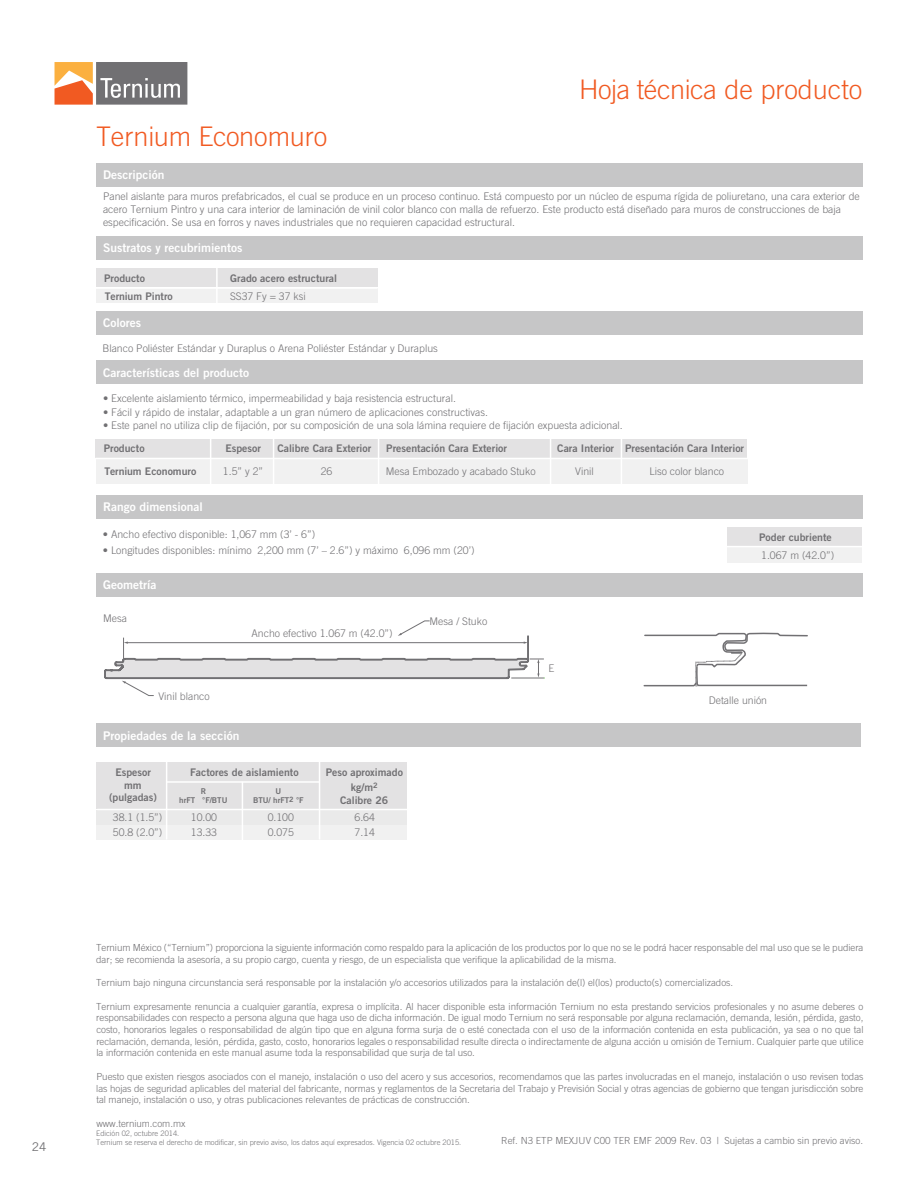
<style>
.page{position:relative;width:918px;height:1188px;background:#fff}
.page>*{position:absolute;margin:0;border:0;box-sizing:border-box;transform-origin:0 0}
.t1{font:300 27px "Trade Gothic";color:#f15a22}
.t2{font:12px "Trade Gothic Bold Two";color:#fff}
.t3{font:12px "Trade Gothic LT Std";color:#717073}
.t4{font:300 10.5px/12.6px "Trade Gothic";color:#717073}
.t5{font:10.5px/12.6px "Trade Gothic Bold Two";color:#717073;text-align:center}
.t6{font:300 9.75px/11.7px "Trade Gothic";letter-spacing:-.005em;color:#717073;text-align:justify}
.t7{font:7.95px/9.6px "Trade Gothic Bold Two";color:#717073;text-align:center}
.t8{font:300 7.5px/9px "Trade Gothic";color:#717073}
</style>
<div class="page">
<div style="left:96px;top:163px;width:767px;height:23px;background:#c6c6c7"></div>
<div style="left:96px;top:311px;width:767px;height:24px;background:#c6c6c7"></div>
<div style="left:96px;top:361px;width:767px;height:23px;background:#c6c6c7"></div>
<div style="left:96px;top:236px;width:767px;height:24px;background:#c6c6c7"></div>
<div style="left:96px;top:495px;width:767px;height:24px;background:#c6c6c7"></div>
<div style="left:96px;top:573px;width:767px;height:23px;background:#c6c6c7"></div>
<div style="left:97px;top:724px;width:764px;height:23px;background:#c6c6c7"></div>
<svg style="left:55px;top:62px;width:132px;height:43px"></svg>
<div style="left:96px;top:763px;width:311px;height:46px;background:#e3e2e3"></div>
<div style="left:96px;top:810px;width:311px;height:15px;background:#eaeaea"></div>
<div style="left:96px;top:825px;width:311px;height:15px;background:#f1f1f1"></div>
<hr style="left:166px;top:760px;width:1px;height:80px;background:#fff">
<hr style="left:319px;top:760px;width:1px;height:80px;background:#fff">
<hr style="left:242px;top:782px;width:1px;height:60px;background:#fff">
<hr style="left:166px;top:781px;width:154px;height:2px;background:#fff">
<div style="left:96px;top:268px;width:281px;height:19px;background:#e3e2e3"></div>
<div style="left:96px;top:289px;width:282px;height:14px;background:#f1f1f1"></div>
<div style="left:728px;top:527px;width:134px;height:19px;background:#e3e2e3"></div>
<div style="left:728px;top:547px;width:134px;height:16px;background:#f1f1f1"></div>
<hr style="left:216px;top:267px;width:2px;height:39px;background:#fff">
<div style="left:96px;top:439px;width:651px;height:19px;background:#e3e2e3"></div>
<div style="left:96px;top:459px;width:651px;height:25px;background:#f1f1f1"></div>
<hr style="left:210px;top:437px;width:1px;height:50px;background:#fff">
<hr style="left:273px;top:437px;width:1px;height:50px;background:#fff">
<hr style="left:378px;top:437px;width:1px;height:50px;background:#fff">
<hr style="left:550px;top:437px;width:1px;height:50px;background:#fff">
<hr style="left:621px;top:437px;width:1px;height:50px;background:#fff">
<svg style="left:643px;top:632px;width:166px;height:92px"></svg>
<svg style="left:104px;top:621px;width:441px;height:75px"></svg>
<p class="t3" style="left:32px;top:1140px;width:16px">24</p>
<h1 class="t1" style="left:96px;top:120px;width:232px">Ternium Economuro</h1>
<p class="t2" style="left:103px;top:167px;width:63px">Descripción</p>
<h1 class="t1" style="left:579px;top:73px;width:285px">Hoja técnica de producto</h1>
<p class="t4" style="left:103px;top:190px;width:758px">Panel aislante para muros prefabricados, el cual se produce en un proceso continuo. Está compuesto por un núcleo de espuma rígida de poliuretano, una cara exterior de acero Ternium Pintro y una cara interior de laminación de vinil color blanco con malla de refuerzo. Este producto está diseñado para muros de construcciones de baja especificación. Se usa en forros y naves industriales que no requieren capacidad estructural.</p>
<p class="t2" style="left:103px;top:241px;width:141px">Sustratos y recubrimientos</p>
<p class="t5" style="left:104px;top:272px;width:42px">Producto</p>
<p class="t5" style="left:230px;top:272px;width:108px">Grado acero estructural</p>
<p class="t5" style="left:105px;top:290px;width:69px">Ternium Pintro</p>
<p class="t4" style="left:230px;top:290px;width:77px">SS37 Fy = 37 ksi</p>
<p class="t2" style="left:103px;top:315px;width:39px">Colores</p>
<p class="t4" style="left:102px;top:342px;width:337px">Blanco Poliéster Estándar y Duraplus o Arena Poliéster Estándar y Duraplus</p>
<p class="t2" style="left:103px;top:365px;width:147px">Características del producto</p>
<p class="t4" style="left:103px;top:392px;width:354px">• Excelente aislamiento térmico, impermeabilidad y baja resistencia estructural.</p>
<p class="t4" style="left:103px;top:406px;width:387px">• Fácil y rápido de instalar, adaptable a un gran número de aplicaciones constructivas.</p>
<p class="t4" style="left:103px;top:419px;width:521px">• Este panel no utiliza clip de fijación, por su composición de una sola lámina requiere de fijación expuesta adicional.</p>
<p class="t5" style="left:104px;top:442px;width:42px">Producto</p>
<p class="t5" style="left:277px;top:442px;width:95px">Calibre Cara Exterior</p>
<p class="t5" style="left:386px;top:442px;width:122px">Presentación Cara Exterior</p>
<p class="t5" style="left:557px;top:442px;width:58px">Cara Interior</p>
<p class="t5" style="left:225px;top:442px;width:37px">Espesor</p>
<p class="t5" style="left:104px;top:465px;width:93px">Ternium Economuro</p>
<p class="t4" style="left:223px;top:465px;width:42px;rotate:-1deg">1.5” y 2”</p>
<p class="t2" style="left:103px;top:499px;width:101px">Rango dimensional</p>
<p class="t4" style="left:386px;top:465px;width:151px">Mesa Embozado y acabado Stuko</p>
<p class="t4" style="left:575px;top:465px;width:20px">Vinil</p>
<p class="t4" style="left:103px;top:528px;width:214px">• Ancho efectivo disponible: 1,067 mm (3’ - 6”)</p>
<p class="t4" style="left:103px;top:544px;width:373px">• Longitudes disponibles: mínimo 2,200 mm (7’ – 2.6”) y máximo 6,096 mm (20’)</p>
<p class="t2" style="left:103px;top:577px;width:55px">Geometría</p>
<p class="t4" style="left:103px;top:611px;width:25px">Mesa</p>
<p class="t4" style="left:252px;top:627px;width:143px">Ancho efectivo 1.067 m (42.0”)</p>
<p class="t4" style="left:158px;top:689px;width:53px">Vinil blanco</p>
<p class="t2" style="left:103px;top:728px;width:138px">Propiedades de la sección</p>
<p class="t5" style="left:109px;top:766px;width:49px">Espesor mm (pulgadas)</p>
<p class="t5" style="left:326px;top:766px;width:79px">Peso aproximado</p>
<p class="t5" style="left:190px;top:766px;width:110px">Factores de aislamiento</p>
<p class="t5" style="left:351px;top:781px;width:28px">kg/m<sup>2</sup></p>
<p class="t7" style="left:179px;top:786px;width:50px">R<br>hrFT °F/BTU</p>
<p class="t7" style="left:253px;top:786px;width:52px">U<br>BTU/ hrFT<sup>2</sup> °F</p>
<p class="t5" style="left:340px;top:793px;width:50px">Calibre 26</p>
<p class="t4" style="left:113px;top:811px;width:51px">38.1 (1.5”)</p>
<p class="t4" style="left:191px;top:811px;width:28px">10.00</p>
<p class="t4" style="left:268px;top:811px;width:28px">0.100</p>
<p class="t4" style="left:355px;top:811px;width:22px">6.64</p>
<p class="t4" style="left:113px;top:826px;width:51px">50.8 (2.0”)</p>
<p class="t4" style="left:191px;top:826px;width:28px">13.33</p>
<p class="t4" style="left:268px;top:826px;width:28px">0.075</p>
<p class="t4" style="left:355px;top:826px;width:22px">7.14</p>
<p class="t4" style="left:430px;top:615px;width:59px">Mesa / Stuko</p>
<p class="t4" style="left:549px;top:662px;width:7px">E</p>
<p class="t5" style="left:625px;top:442px;width:120px">Presentación Cara Interior</p>
<p class="t4" style="left:650px;top:465px;width:76px">Liso color blanco</p>
<p class="t5" style="left:759px;top:531px;width:74px">Poder cubriente</p>
<p class="t4" style="left:761px;top:549px;width:74px">1.067 m (42.0”)</p>
<p class="t4" style="left:709px;top:694px;width:60px">Detalle unión</p>
<p class="t6" style="left:96px;top:942px;width:769px">Ternium México (“Ternium”) proporciona la siguiente información como respaldo para la aplicación de los productos por lo que no se le podrá hacer responsable del mal uso que se le pudiera dar; se recomienda la asesoría, a su propio cargo, cuenta y riesgo, de un especialista que verifique la aplicabilidad de la misma.</p>
<p class="t6" style="left:96px;top:977px;width:638px">Ternium bajo ninguna circunstancia será responsable por la instalación y/o accesorios utilizados para la instalación de(l) el(los) producto(s) comercializados.</p>
<p class="t6" style="left:96px;top:1000px;width:769px">Ternium expresamente renuncia a cualquier garantía, expresa o implícita. Al hacer disponible esta información Ternium no esta prestando servicios profesionales y no asume deberes o responsabilidades con respecto a persona alguna que haga uso de dicha información. De igual modo Ternium no será responsable por alguna reclamación, demanda, lesión, pérdida, gasto, costo, honorarios legales o responsabilidad de algún tipo que en alguna forma surja de o esté conectada con el uso de la información contenida en esta publicación, ya sea o no que tal reclamación, demanda, lesión, pérdida, gasto, costo, honorarios legales o responsabilidad resulte directa o indirectamente de alguna acción u omisión de Ternium. Cualquier parte que utilice la información contenida en este manual asume toda la responsabilidad que surja de tal uso.</p>
<p class="t6" style="left:96px;top:1070px;width:769px">Puesto que existen riesgos asociados con el manejo, instalación o uso del acero y sus accesorios, recomendamos que las partes involucradas en el manejo, instalación o uso revisen todas las hojas de seguridad aplicables del material del fabricante, normas y reglamentos de la Secretaria del Trabajo y Previsión Social y otras agencias de gobierno que tengan jurisdicción sobre tal manejo, instalación o uso, y otras publicaciones relevantes de prácticas de construcción.</p>
<p class="t6" style="left:96px;top:1117px;width:91px">www.ternium.com.mx</p>
<p class="t8" style="left:96px;top:1128px;width:367px">Edición 02, octubre 2014.<br>Ternium se reserva el derecho de modificar, sin previo aviso, los datos aquí expresados. Vigencia 02 octubre 2015.</p>
<p class="t6" style="left:501px;top:1135px;width:363px">Ref. N3 ETP MEXJUV C00 TER EMF 2009 Rev. 03 | Sujetas a cambio sin previo aviso.</p>
</div>
